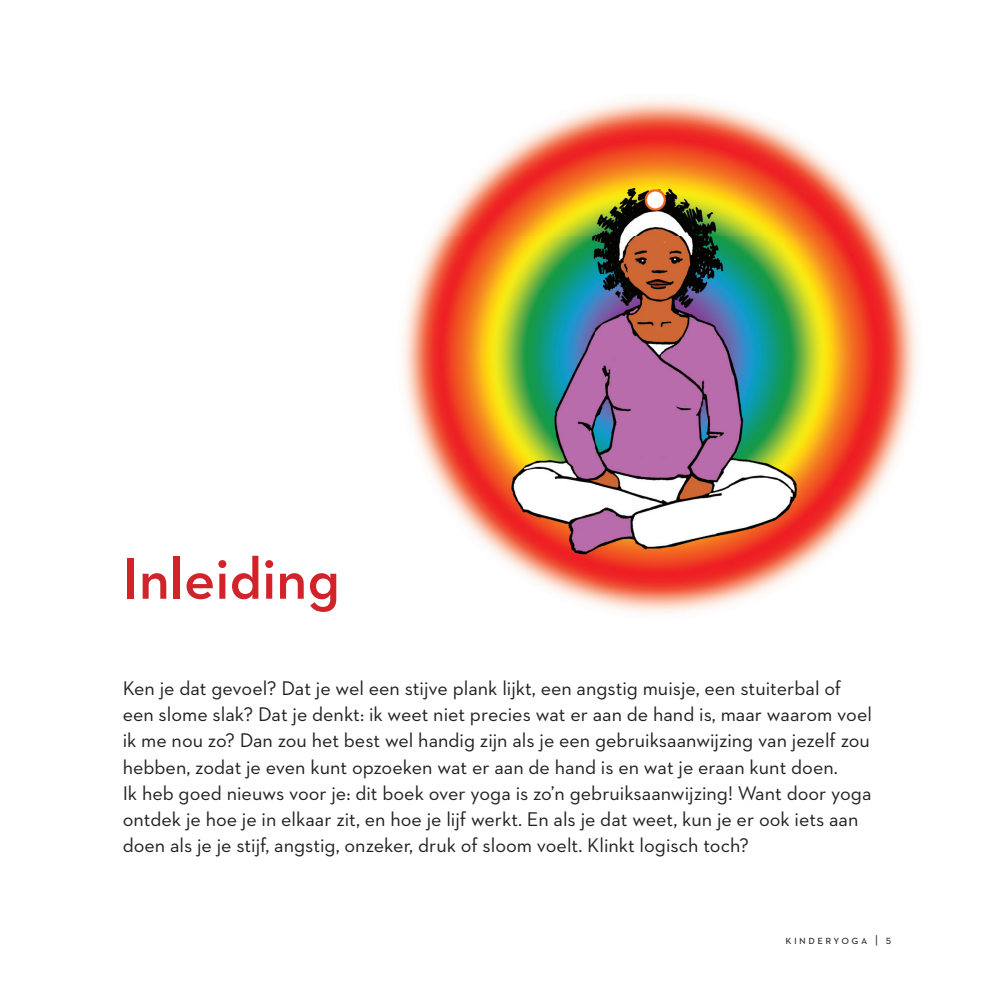
<style>
.page{position:relative;width:986px;height:988px;background:#fff}
.page>*{position:absolute;margin:0;border:0;box-sizing:border-box;transform-origin:0 0}
.t1{font:600 59.5px "Neutraface 2 Text";color:#d1232a}
.t2{font:20.12px/26.2px "Neutraface 2 Text";color:#231f20}
.t3{font:12.25px "Neutraface 2 Text";letter-spacing:.2em;color:#231f20}
</style>
<div class="page">
<img style="left:403px;top:99px;width:514px;height:514px">
<h1 class="t1" style="left:123px;top:540px;width:219px">Inleiding</h1>
<p class="t2" style="left:123px;top:674px;width:751px">Ken je dat gevoel? Dat je wel een stijve plank lijkt, een angstig muisje, een stuiterbal of een slome slak? Dat je denkt: ik weet niet precies wat er aan de hand is, maar waarom voel ik me nou zo? Dan zou het best wel handig zijn als je een gebruiksaanwijzing van jezelf zou hebben, zodat je even kunt opzoeken wat er aan de hand is en wat je eraan kunt doen.<br>Ik heb goed nieuws voor je: dit boek over yoga is zo’n gebruiksaanwijzing! Want door yoga ontdek je hoe je in elkaar zit, en hoe je lijf werkt. En als je dat weet, kun je er ook iets aan doen als je je stijf, angstig, onzeker, druk of sloom voelt. Klinkt logisch toch?</p>
<p class="t3" style="left:785px;top:931px;width:108px">kinderYoGa | 5</p>
</div>
